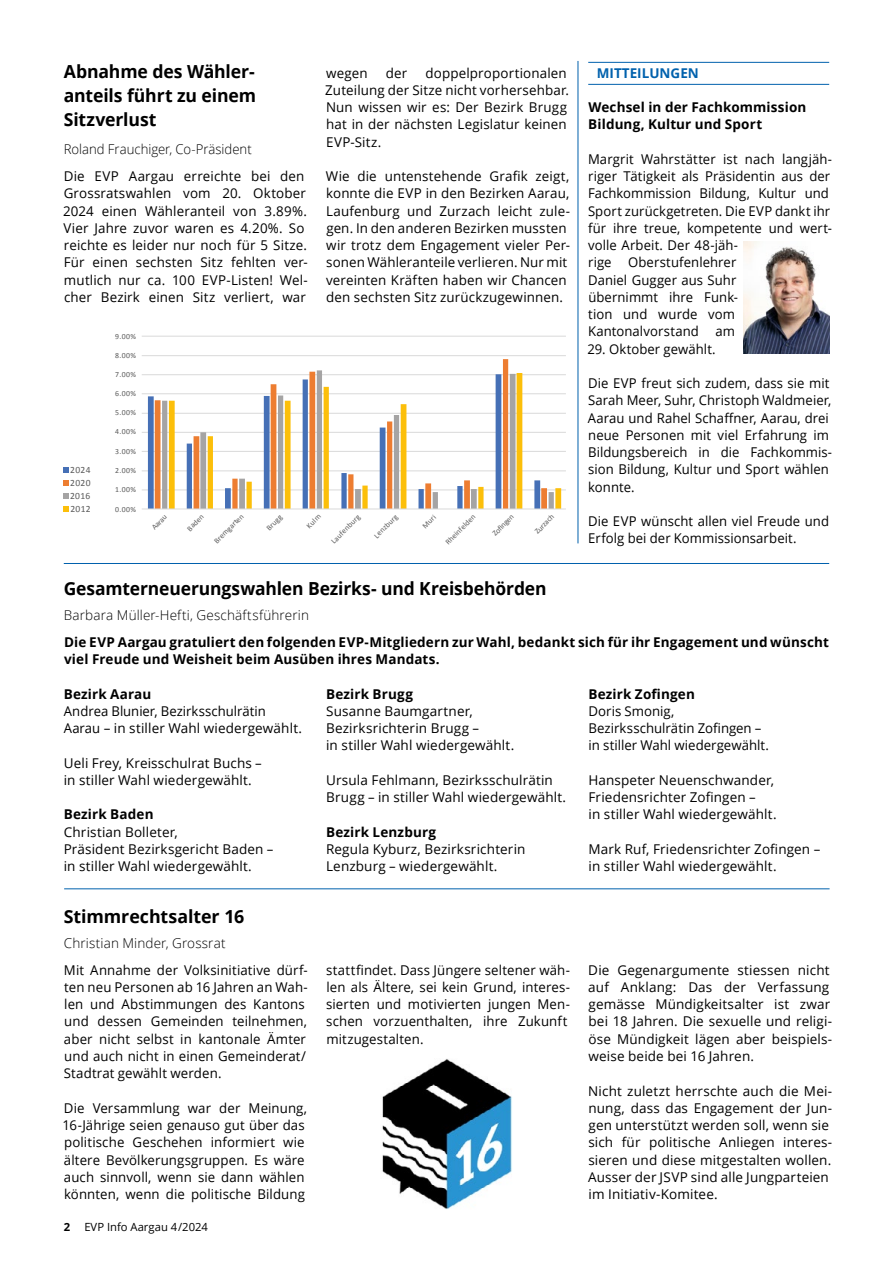
<style>
.page{position:relative;width:893px;height:1263px;background:#fff}
.page>*{position:absolute;margin:0;border:0;box-sizing:border-box;transform-origin:0 0}
.t1{font:700 18px/24px "Open Sans";letter-spacing:-.005em;color:#000;text-align:justify}
.t2{font:13.5px/17.2px "Open Sans";letter-spacing:.01em;color:#000}
.t3{font:700 13.5px/17.2px "Open Sans";letter-spacing:.01em;color:#000}
.t4{font:300 13.5px "Open Sans";letter-spacing:.01em;color:#000}
.t5{font:700 13.5px "Open Sans";color:#0061ad}
.t6{font:11.25px "Open Sans";color:#000}
.t7{font:700 11.25px "Open Sans";color:#000}
.t8{font:9.6px/12.9px "Calibri";letter-spacing:.04em;color:#5a5a5a;text-align:justify}
.t9{font:7.8px "Calibri";letter-spacing:.05em;color:#5a5a5a}
</style>
<div class="page">
<img style="left:382px;top:1059px;width:130px;height:150px">
<hr style="left:64px;top:563px;width:765px;height:1px;background:#0061ad">
<hr style="left:64px;top:888px;width:766px;height:1px;background:#0061ad">
<hr style="left:578px;top:61px;width:1px;height:482px;background:#0061ad">
<hr style="left:588px;top:62px;width:241px;height:1px;background:#0061ad">
<hr style="left:588px;top:84px;width:241px;height:1px;background:#0061ad">
<img style="left:744px;top:242px;width:85px;height:112px">
<hr style="left:142px;top:490px;width:424px;height:1px;background:#d9d9d9">
<hr style="left:142px;top:470px;width:424px;height:1px;background:#d9d9d9">
<hr style="left:142px;top:451px;width:424px;height:1px;background:#d9d9d9">
<hr style="left:142px;top:432px;width:424px;height:1px;background:#d9d9d9">
<hr style="left:142px;top:413px;width:424px;height:1px;background:#d9d9d9">
<hr style="left:142px;top:393px;width:424px;height:1px;background:#d9d9d9">
<hr style="left:142px;top:374px;width:424px;height:1px;background:#d9d9d9">
<hr style="left:142px;top:355px;width:424px;height:1px;background:#d9d9d9">
<hr style="left:142px;top:336px;width:424px;height:1px;background:#d9d9d9">
<svg style="left:155px;top:359px;width:354px;height:150px"></svg>
<svg style="left:162px;top:370px;width:347px;height:139px"></svg>
<svg style="left:169px;top:373px;width:392px;height:136px"></svg>
<hr style="left:142px;top:509px;width:424px;height:1px;background:#d9d9d9">
<svg style="left:64px;top:468px;width:5px;height:5px"></svg>
<svg style="left:64px;top:481px;width:5px;height:5px"></svg>
<svg style="left:64px;top:493px;width:5px;height:6px"></svg>
<svg style="left:64px;top:506px;width:5px;height:6px"></svg>
<h1 class="t1" style="left:64px;top:59px;width:194px">Abnahme des Wähler&shy;anteils führt zu einem Sitzverlust</h1>
<p class="t4" style="left:64px;top:140px;width:189px">Roland Frauchiger, Co-Präsident</p>
<p class="t2" style="left:63px;top:167px;width:246px">Die EVP Aargau erreichte bei den Grossratswahlen vom 20. Oktober 2024 einen Wähleranteil von 3.89%.<br>Vier Jahre zuvor waren es 4.20%. So reichte es leider nur noch für 5 Sitze.<br>Für einen sechsten Sitz fehlten ver&shy;mutlich nur ca. 100 EVP-Listen! Wel&shy;cher Bezirk einen Sitz verliert, war</p>
<p class="t9" style="left:115px;top:331px;width:22px">9.00%</p>
<p class="t9" style="left:115px;top:350px;width:22px">8.00%</p>
<p class="t9" style="left:115px;top:369px;width:22px">7.00%</p>
<p class="t9" style="left:115px;top:388px;width:22px">6.00%</p>
<p class="t9" style="left:115px;top:407px;width:22px">5.00%</p>
<p class="t9" style="left:115px;top:426px;width:22px">4.00%</p>
<p class="t9" style="left:115px;top:446px;width:22px">3.00%</p>
<p class="t2" style="left:325px;top:64px;width:245px;text-indent:100px">doppelproportionalen<br>Zuteilung der Sitze nicht vorhersehbar.<br>Nun wissen wir es: Der Bezirk Brugg hat in der nächsten Legislatur keinen<br>EVP-Sitz.</p>
<p class="t2" style="left:326px;top:167px;width:246px">Wie die untenstehende Grafik zeigt, konnte die EVP in den Bezirken Aarau, Laufenburg und Zurzach leicht zule&shy;gen. In den anderen Bezirken mussten wir trotz dem Engagement vieler Per&shy;sonen Wähleranteile verlieren. Nur mit vereinten Kräften haben wir Chancen den sechsten Sitz zurückzugewinnen.</p>
<p class="t2" style="left:326px;top:64px;width:43px">wegen</p>
<p class="t2" style="left:386px;top:64px;width:23px">der</p>
<p class="t8" style="left:70px;top:464px;width:22px">2024<br>2020<br>2016<br>2012</p>
<p class="t9" style="left:115px;top:465px;width:22px">2.00%</p>
<p class="t9" style="left:115px;top:484px;width:22px">1.00%</p>
<p class="t9" style="left:115px;top:504px;width:22px">0.00%</p>
<p class="t9" style="left:149px;top:525px;width:20px;rotate:-45deg">Aarau</p>
<p class="t9" style="left:532px;top:528px;width:25px;rotate:-45deg">Zurzach</p>
<p class="t9" style="left:184px;top:526px;width:22px;rotate:-45deg">Baden</p>
<p class="t9" style="left:211px;top:538px;width:40px;rotate:-45deg">Bremgarten</p>
<p class="t9" style="left:264px;top:525px;width:20px;rotate:-45deg">Brugg</p>
<p class="t9" style="left:304px;top:523px;width:18px;rotate:-45deg">Kulm</p>
<p class="t9" style="left:329px;top:538px;width:39px;rotate:-45deg">Laufenburg</p>
<p class="t9" style="left:371px;top:533px;width:32px;rotate:-45deg">Lenzburg</p>
<p class="t9" style="left:420px;top:523px;width:18px;rotate:-45deg">Muri</p>
<p class="t9" style="left:443px;top:539px;width:41px;rotate:-45deg">Rheinfelden</p>
<p class="t9" style="left:490px;top:530px;width:28px;rotate:-45deg">Zofingen</p>
<p class="t5" style="left:597px;top:63px;width:103px">MITTEILUNGEN</p>
<p class="t3" style="left:588px;top:98px;width:220px">Wechsel in der Fachkommission<br>Bildung, Kultur und Sport</p>
<p class="t2" style="left:588px;top:150px;width:246px">Margrit Wahrstätter ist nach langjäh&shy;riger Tätigkeit als Präsidentin aus der<br>Fachkommission Bildung, Kultur und<br>Sport zurückgetreten. Die EVP dankt ihr für ihre treue, kompetente und wert&shy;volle Arbeit. Der 48-jäh-<br>rige Oberstufenlehrer<br>Daniel Gugger aus Suhr<br>übernimmt ihre Funk-<br>tion und wurde vom<br>Kantonalvorstand am</p>
<p class="t2" style="left:587px;top:340px;width:130px">29. Oktober gewählt.</p>
<p class="t2" style="left:588px;top:374px;width:246px">Die EVP freut sich zudem, dass sie mit Sarah Meer, Suhr, Christoph Waldmeier, Aarau und Rahel Schaffner, Aarau, drei neue Personen mit viel Erfahrung im Bildungsbereich in die Fachkommis&shy;sion Bildung, Kultur und Sport wählen konnte.</p>
<p class="t2" style="left:588px;top:512px;width:242px">Die EVP wünscht allen viel Freude und<br>Erfolg bei der Kommissionsarbeit.</p>
<h1 class="t1" style="left:64px;top:576px;width:484px">Gesamterneuerungswahlen Bezirks- und Kreisbehörden</h1>
<p class="t3" style="left:64px;top:633px;width:766px">Die EVP Aargau gratuliert den folgenden EVP-Mitgliedern zur Wahl, bedankt sich für ihr Engagement und wünscht viel Freude und Weisheit beim Ausüben ihres Mandats.</p>
<p class="t4" style="left:64px;top:605px;width:247px">Barbara Müller-Hefti, Geschäftsführerin</p>
<p class="t3" style="left:64px;top:685px;width:89px">Bezirk Aarau</p>
<p class="t2" style="left:64px;top:702px;width:240px">Andrea Blunier, Bezirksschulrätin<br>Aarau – in stiller Wahl wiedergewählt.</p>
<p class="t2" style="left:64px;top:754px;width:199px">Ueli Frey, Kreisschulrat Buchs – in stiller Wahl wiedergewählt.</p>
<p class="t3" style="left:64px;top:805px;width:91px">Bezirk Baden</p>
<p class="t2" style="left:64px;top:823px;width:211px">Christian Bolleter,<br>Präsident Bezirksgericht Baden – in stiller Wahl wiedergewählt.</p>
<h1 class="t1" style="left:64px;top:904px;width:182px">Stimmrechtsalter 16</h1>
<p class="t4" style="left:64px;top:933px;width:163px">Christian Minder, Grossrat</p>
<p class="t2" style="left:64px;top:961px;width:245px">Mit Annahme der Volksinitiative dürf&shy;ten neu Personen ab 16 Jahren an Wah&shy;len und Abstimmungen des Kantons und dessen Gemeinden teilnehmen, aber nicht selbst in kantonale Ämter und auch nicht in einen Gemeinderat/ Stadtrat gewählt werden.</p>
<p class="t2" style="left:62px;top:1099px;width:246px">Die Versammlung war der Meinung, 16-Jährige seien genauso gut über das politische Geschehen informiert wie ältere Bevölkerungsgruppen. Es wäre auch sinnvoll, wenn sie dann wählen könnten, wenn die politische Bildung</p>
<p class="t7" style="left:64px;top:1219px;width:8px">2</p>
<p class="t6" style="left:84px;top:1219px;width:125px">EVP Info Aargau 4/2024</p>
<p class="t3" style="left:326px;top:685px;width:88px">Bezirk Brugg</p>
<p class="t2" style="left:326px;top:702px;width:190px">Susanne Baumgartner,<br>Bezirksrichterin Brugg –<br>in stiller Wahl wiedergewählt.</p>
<p class="t2" style="left:326px;top:771px;width:241px">Ursula Fehlmann, Bezirksschulrätin<br>Brugg – in stiller Wahl wiedergewählt.</p>
<p class="t3" style="left:326px;top:823px;width:111px">Bezirk Lenzburg</p>
<p class="t2" style="left:326px;top:840px;width:201px">Regula Kyburz, Bezirksrichterin<br>Lenzburg – wiedergewählt.</p>
<p class="t3" style="left:588px;top:685px;width:108px">Bezirk Zofingen</p>
<p class="t2" style="left:588px;top:702px;width:182px">Doris Smonig,<br>Bezirksschulrätin Zofingen – in stiller Wahl wiedergewählt.</p>
<p class="t2" style="left:588px;top:771px;width:190px">Hanspeter Neuenschwander,<br>Friedensrichter Zofingen –<br>in stiller Wahl wiedergewählt.</p>
<p class="t2" style="left:588px;top:840px;width:233px">Mark Ruf, Friedensrichter Zofingen – in stiller Wahl wiedergewählt.</p>
<p class="t2" style="left:326px;top:961px;width:245px">stattfindet. Dass Jüngere seltener wäh&shy;len als Ältere, sei kein Grund, interes&shy;sierten und motivierten jungen Men&shy;schen vorzuenthalten, ihre Zukunft mitzugestalten.</p>
<p class="t2" style="left:588px;top:961px;width:245px">Die Gegenargumente stiessen nicht auf Anklang: Das der Verfassung gemässe Mündigkeitsalter ist zwar bei 18 Jahren. Die sexuelle und religi&shy;öse Mündigkeit lägen aber beispiels&shy;weise beide bei 16 Jahren.</p>
<p class="t2" style="left:588px;top:1082px;width:246px">Nicht zuletzt herrschte auch die Mei&shy;nung, dass das Engagement der Jun&shy;gen unterstützt werden soll, wenn sie sich für politische Anliegen interes&shy;sieren und diese mitgestalten wollen.<br>Ausser der JSVP sind alle Jungparteien im Initiativ-Komitee.</p>
</div>
